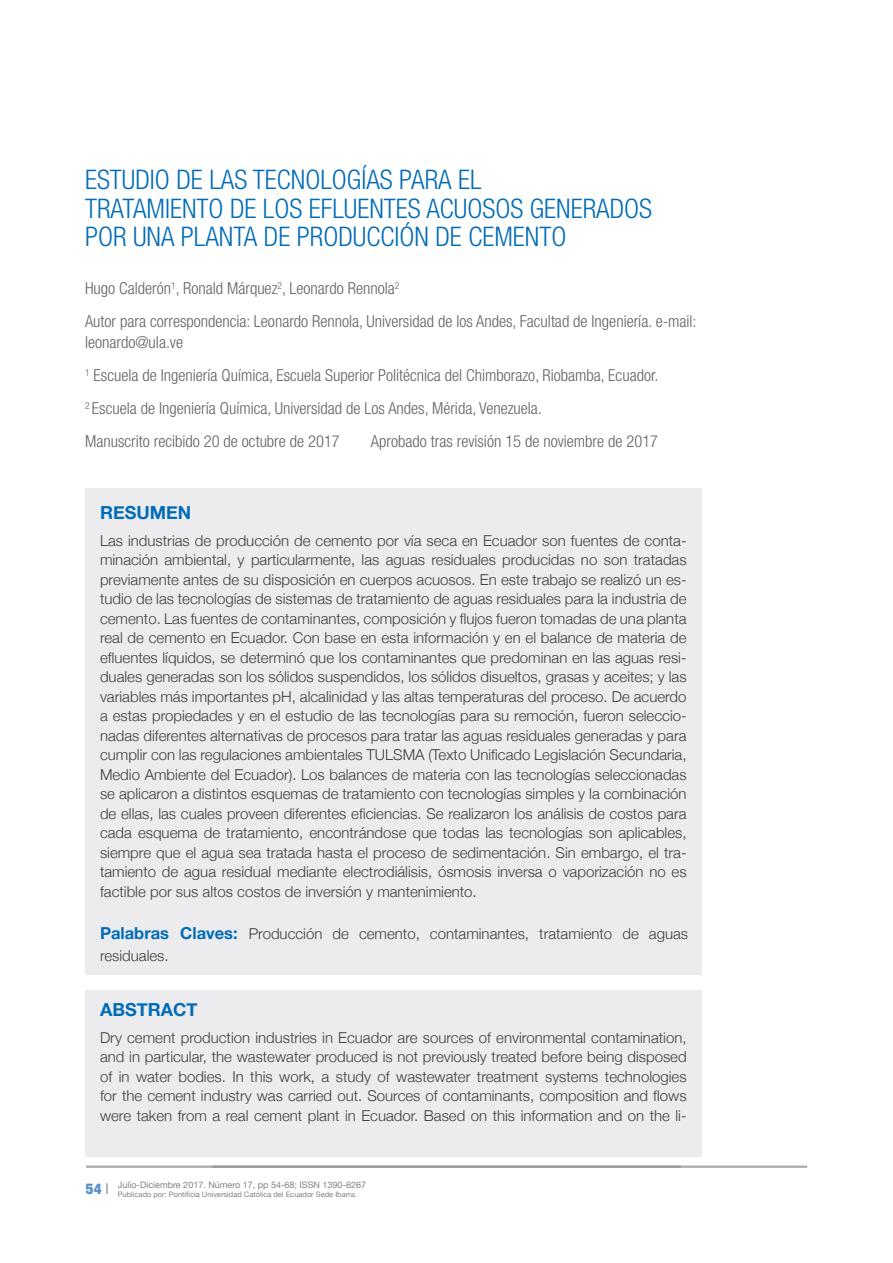
<style>
.page{position:relative;width:893px;height:1263px;background:#fff}
.page>*{position:absolute;margin:0;border:0;box-sizing:border-box;transform-origin:0 0}
.Normal__Web{font:300 condensed 27px "Helvetica Neue LT Std";color:#006cb7}
.Normal__Web-2{font:700 18px "Helvetica Neue";color:#006cb7}
.t1{font:300 condensed 16.5px/21px "Helvetica Neue LT Std";color:#636366}
.Normal__Web-3{font:300 15px/19.5px "Helvetica Neue";color:#3e3e3f;text-align:justify}
.t2{font:900 condensed 15px "Helvetica Neue";color:#5a8fcb}
.t3{font:9px "Helvetica Neue";color:#808285}
.t4{font:7.5px "Helvetica Neue";color:#808285}
.s1{font-weight:700;font-size:16.5px;color:#006cb7}
.s2{font-weight:300;font-stretch:normal;color:#76787b}
</style>
<div class="page">
<hr style="left:86px;top:1166px;width:595px;height:1px;background:#919396">
<hr style="left:86px;top:1167px;width:595px;height:1px;background:#919396">
<hr style="left:213px;top:1166px;width:594px;height:1px;background:#919396">
<hr style="left:213px;top:1167px;width:594px;height:1px;background:#919396">
<div style="left:85px;top:488px;width:617px;height:487px;background:#ececee"></div>
<div style="left:85px;top:990px;width:617px;height:167px;background:#ececee"></div>
<p class="Normal__Web" style="left:85px;top:164px;width:398px">ESTUDIO DE LAS TECNOLOGÍAS PARA EL</p>
<p class="Normal__Web" style="left:85px;top:193px;width:569px">TRATAMIENTO DE LOS EFLUENTES ACUOSOS GENERADOS</p>
<p class="Normal__Web" style="left:85px;top:221px;width:483px">POR UNA PLANTA DE PRODUCCIÓN DE CEMENTO</p>
<p class="t1" style="left:85px;top:278px;width:316px">Hugo Calderón<sup>1</sup>, Ronald Márquez<sup>2</sup>, Leonardo Rennola<sup>2</sup></p>
<p class="t1" style="left:85px;top:311px;width:613px">Autor para correspondencia: Leonardo Rennola, Universidad de los Andes, Facultad de Ingeniería. e-mail: leonardo@ula.ve</p>
<p class="t1" style="left:85px;top:365px;width:575px"><sup>1</sup> Escuela de Ingeniería Química, Escuela Superior Politécnica del Chimborazo, Riobamba, Ecuador.</p>
<p class="t1" style="left:85px;top:398px;width:458px"><sup>2</sup> Escuela de Ingeniería Química, Universidad de Los Andes, Mérida, Venezuela.</p>
<p class="t1" style="left:85px;top:431px;width:256px">Manuscrito recibido 20 de octubre de 2017</p>
<p class="t1" style="left:371px;top:431px;width:289px">Aprobado tras revisión 15 de noviembre de 2017</p>
<p class="Normal__Web-2" style="left:100px;top:501px;width:93px">RESUMEN</p>
<p class="Normal__Web-3" style="left:100px;top:530px;width:588px">Las industrias de producción de cemento por vía seca en Ecuador son fuentes de conta&shy;minación ambiental, y particularmente, las aguas residuales producidas no son tratadas previamente antes de su disposición en cuerpos acuosos. En este trabajo se realizó un es&shy;tudio de las tecnologías de sistemas de tratamiento de aguas residuales para la industria de cemento. Las fuentes de contaminantes, composición y flujos fueron tomadas de una planta real de cemento en Ecuador. Con base en esta información y en el balance de materia de efluentes líquidos, se determinó que los contaminantes que predominan en las aguas resi&shy;duales generadas son los sólidos suspendidos, los sólidos disueltos, grasas y aceites; y las variables más importantes pH, alcalinidad y las altas temperaturas del proceso. De acuerdo a estas propiedades y en el estudio de las tecnologías para su remoción, fueron seleccio&shy;nadas diferentes alternativas de procesos para tratar las aguas residuales generadas y para cumplir con las regulaciones ambientales TULSMA (Texto Unificado Legislación Secundaria, Medio Ambiente del Ecuador). Los balances de materia con las tecnologías seleccionadas se aplicaron a distintos esquemas de tratamiento con tecnologías simples y la combinación de ellas, las cuales proveen diferentes eficiencias. Se realizaron los análisis de costos para cada esquema de tratamiento, encontrándose que todas las tecnologías son aplicables, siempre que el agua sea tratada hasta el proceso de sedimentación. Sin embargo, el tra&shy;tamiento de agua residual mediante electrodiálisis, ósmosis inversa o vaporización no es factible por sus altos costos de inversión y mantenimiento.</p>
<p class="Normal__Web-3" style="left:100px;top:922px;width:589px;line-height:22.5px"><span class="s1">Palabras Claves:</span> Producción de cemento, contaminantes, tratamiento de aguas residuales.</p>
<p class="Normal__Web-2" style="left:100px;top:998px;width:99px">ABSTRACT</p>
<p class="Normal__Web-3" style="left:100px;top:1027px;width:588px">Dry cement production industries in Ecuador are sources of environmental contamination, and in particular, the wastewater produced is not previously treated before being disposed of in water bodies. In this work, a study of wastewater treatment systems technologies for the cement industry was carried out. Sources of contaminants, composition and flows were taken from a real cement plant in Ecuador. Based on this information and on the li-</p>
<p class="t2" style="left:86px;top:1179px;width:24px">54 <span class="s2">I</span></p>
<p class="t3" style="left:118px;top:1179px;width:250px">Julio-Diciembre 2017. Número 17, pp 54-68; ISSN 1390-6267</p>
<p class="t4" style="left:118px;top:1190px;width:241px">Publicado por: Pontificia Universidad Católica del Ecuador Sede Ibarra.</p>
</div>
